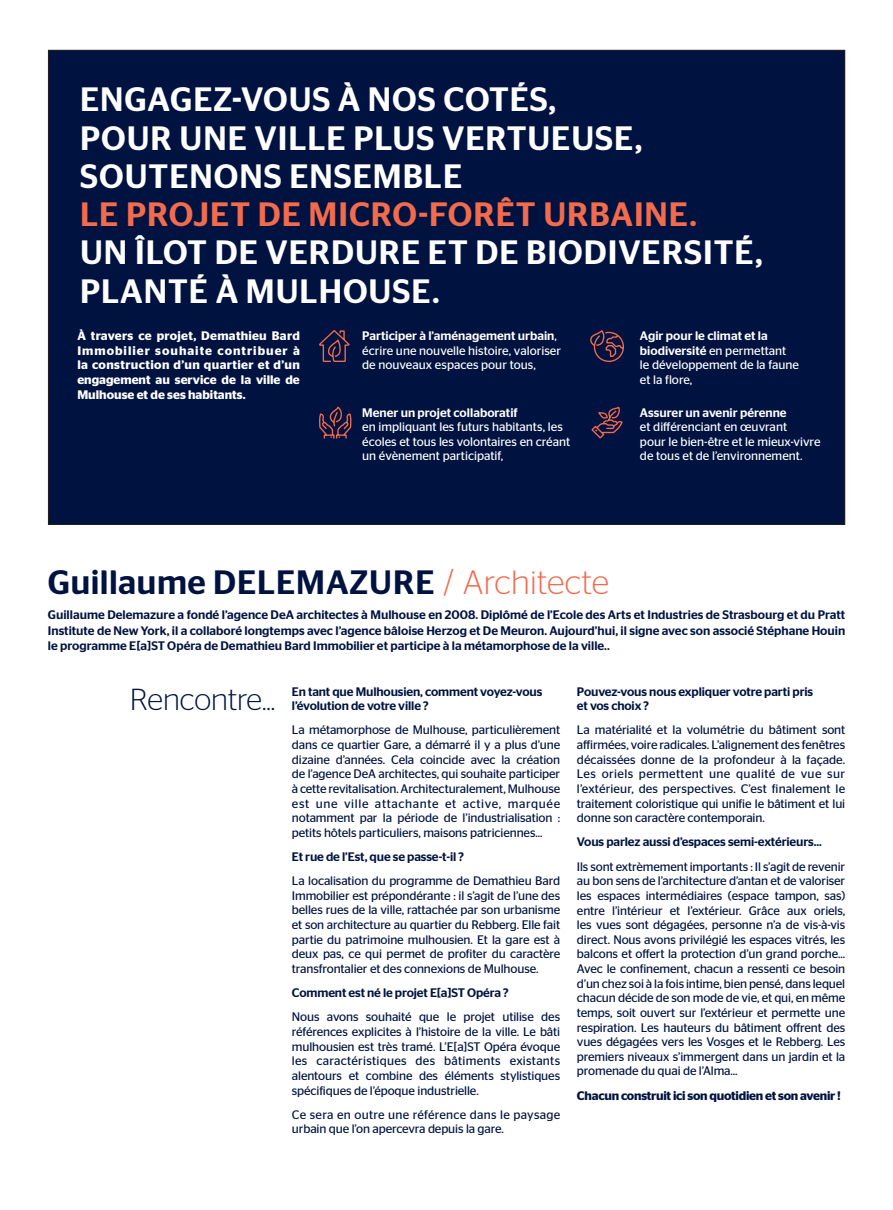
<style>
.page{position:relative;width:893px;height:1210px;background:#fff}
.page>*{position:absolute;margin:0;border:0;box-sizing:border-box;transform-origin:0 0}
.t1{font:500 33.75px/38.2px "Stag Sans";letter-spacing:.03em;color:#fff}
.t2{font:500 33.75px "Stag Sans";letter-spacing:.03em;color:#001340}
.t3{font:500 33.75px "Stag Sans";letter-spacing:.03em;color:#f26b4d}
.t4{font:300 30.3px "Stag Sans";color:#001340}
.t5{font:12.3px/14.7px "Stag Sans";letter-spacing:-.01em;color:#001340;text-align:justify}
.t6{font:500 12.3px/14.7px "Stag Sans";letter-spacing:-.01em;color:#001340}
.t7{font:12.3px/14.7px "Stag Sans";color:#fff}
.t8{font:600 12.3px/14.7px "Stag Sans";color:#fff;text-align:justify}
.t9{font:500 12.3px "Stag Sans";color:#fff}
.t10{font:600 12.3px "Stag Sans";letter-spacing:-.02em;color:#001340}
.s1{font-weight:500}
.s2{font-weight:300;color:#f26b4d}
</style>
<div class="page">
<div style="left:48px;top:50px;width:797px;height:474px;background:#001340"></div>
<svg style="left:590px;top:330px;width:34px;height:32px"></svg>
<svg style="left:591px;top:406px;width:32px;height:33px"></svg>
<svg style="left:319px;top:406px;width:33px;height:33px"></svg>
<svg style="left:319px;top:330px;width:31px;height:32px"></svg>
<h1 class="t1" style="left:80px;top:80px;width:564px">ENGAGEZ-VOUS À NOS COTÉS,<br>POUR UNE VILLE PLUS VERTUEUSE,<br>SOUTENONS ENSEMBLE</h1>
<h1 class="t3" style="left:80px;top:195px;width:618px">LE PROJET DE MICRO-FORÊT URBAINE.</h1>
<h1 class="t1" style="left:80px;top:233px;width:684px">UN ÎLOT DE VERDURE ET DE BIODIVERSITÉ,<br>PLANTÉ À MULHOUSE.</h1>
<p class="t8" style="left:77px;top:328px;width:224px">À travers ce projet, Demathieu Bard Immobilier souhaite contribuer à la construction d’un quartier et d’un engagement au service de la ville de Mulhouse et de ses habitants.</p>
<p class="t7" style="left:362px;top:328px;width:200px"><span class="s1">Participer à l’aménagement urbain</span>, écrire une nouvelle histoire, valoriser de nouveaux espaces pour tous,</p>
<p class="t7" style="left:640px;top:328px;width:161px"><span class="s1">Agir pour le climat et la biodiversité</span> en permettant<br>le développement de la faune et la flore,</p>
<p class="t9" style="left:362px;top:405px;width:157px">Mener un projet collaboratif</p>
<p class="t7" style="left:362px;top:419px;width:210px">en impliquant les futurs habitants, les écoles et tous les volontaires en créant un évènement participatif,</p>
<p class="t9" style="left:640px;top:405px;width:148px">Assurer un avenir pérenne</p>
<p class="t7" style="left:640px;top:419px;width:182px">et différenciant en œuvrant<br>pour le bien-être et le mieux-vivre de tous et de l’environnement.</p>
<h1 class="t2" style="left:48px;top:562px;width:562px">Guillaume DELEMAZURE <span class="s2">/ Architecte</span></h1>
<p class="t6" style="left:48px;top:607px;width:799px;line-height:15.8px;text-align:justify">Guillaume Delemazure a fondé l’agence DeA architectes à Mulhouse en 2008. Diplômé de l’Ecole des Arts et Industries de Strasbourg et du Pratt Institute de New York, il a collaboré longtemps avec l’agence bâloise Herzog et De Meuron. Aujourd’hui, il signe avec son associé Stéphane Houin le programme E[a]ST Opéra de Demathieu Bard Immobilier et participe à la métamorphose de la ville..</p>
<h2 class="t4" style="left:130px;top:683px;width:147px">Rencontre...</h2>
<p class="t6" style="left:292px;top:684px;width:252px">En tant que Mulhousien, comment voyez-vous l’évolution de votre ville ?</p>
<p class="t5" style="left:292px;top:722px;width:270px">La métamorphose de Mulhouse, particulièrement dans ce quartier Gare, a démarré il y a plus d’une dizaine d’années. Cela coincide avec la création de l’agence DeA architectes, qui souhaite participer à cette revitalisation. Architecturalement, Mulhouse est une ville attachante et active, marquée notamment par la période de l’industrialisation : petits hôtels particuliers, maisons patriciennes...</p>
<p class="t6" style="left:292px;top:849px;width:174px">Et rue de l’Est, que se passe-t-il ?</p>
<p class="t5" style="left:292px;top:873px;width:270px">La localisation du programme de Demathieu Bard Immobilier est prépondérante : il s’agit de l’une des belles rues de la ville, rattachée par son urbanisme et son architecture au quartier du Rebberg. Elle fait partie du patrimoine mulhousien. Et la gare est à deux pas, ce qui permet de profiter du caractère transfrontalier et des connexions de Mulhouse.</p>
<p class="t6" style="left:292px;top:985px;width:218px">Comment est né le projet E[a]ST Opéra ?</p>
<p class="t5" style="left:292px;top:1009px;width:270px">Nous avons souhaité que le projet utilise des références explicites à l’histoire de la ville. Le bâti mulhousien est très tramé. L’E[a]ST Opéra évoque les caractéristiques des bâtiments existants alentours et combine des éléments stylistiques spécifiques de l’époque industrielle.</p>
<p class="t5" style="left:292px;top:1107px;width:270px">Ce sera en outre une référence dans le paysage urbain que l’on apercevra depuis la gare.</p>
<p class="t6" style="left:577px;top:684px;width:238px">Pouvez-vous nous expliquer votre parti pris et vos choix ?</p>
<p class="t5" style="left:577px;top:723px;width:270px">La matérialité et la volumétrie du bâtiment sont affirmées, voire radicales. L’alignement des fenêtres décaissées donne de la profondeur à la façade.<br>Les oriels permettent une qualité de vue sur l’extérieur, des perspectives. C’est finalement le traitement coloristique qui unifie le bâtiment et lui donne son caractère contemporain.</p>
<p class="t6" style="left:577px;top:835px;width:246px">Vous parlez aussi d’espaces semi-extérieurs...</p>
<p class="t5" style="left:577px;top:859px;width:270px">Ils sont extrèmement importants : Il s’agit de revenir au bon sens de l’architecture d’antan et de valoriser les espaces intermédiaires (espace tampon, sas) entre l’intérieur et l’extérieur. Grâce aux oriels, les vues sont dégagées, personne n’a de vis-à-vis direct. Nous avons privilégié les espaces vitrés, les balcons et offert la protection d’un grand porche...<br>Avec le confinement, chacun a ressenti ce besoin d’un chez soi à la fois intime, bien pensé, dans lequel chacun décide de son mode de vie, et qui, en même temps, soit ouvert sur l’extérieur et permette une respiration. Les hauteurs du bâtiment offrent des vues dégagées vers les Vosges et le Rebberg. Les premiers niveaux s’immergent dans un jardin et la promenade du quai de l’Alma...</p>
<p class="t10" style="left:577px;top:1088px;width:265px">Chacun construit ici son quotidien et son avenir !</p>
</div>
